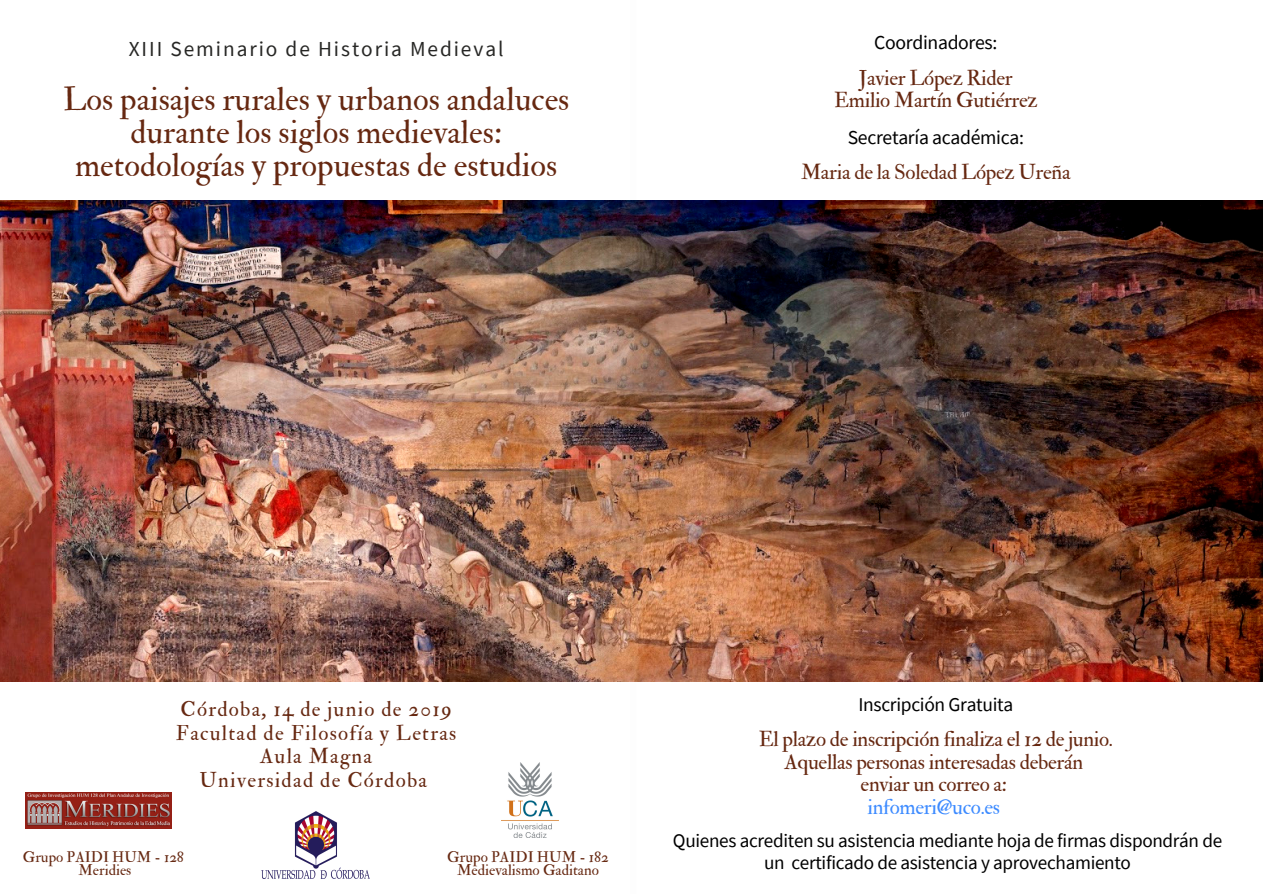
<style>
.page{position:relative;width:1263px;height:894px;background:#fff}
.page>*{position:absolute;margin:0;border:0;box-sizing:border-box;transform-origin:0 0}
.t1{font:32.55px/32.8px "IM FELL Double Pica Roman";color:#662811;text-align:center}
.t2{font:21.3px "Source Sans Pro";letter-spacing:.09em;color:#272725}
.t3{font:21px/22.6px "IM FELL Double Pica Roman";letter-spacing:-.015em;color:#662811;text-align:center}
.t4{font:21px "IM FELL Double Pica Roman";letter-spacing:-.015em;color:#3d8bff}
.t5{font:20.85px/23.5px "IM FELL Double Pica Roman";letter-spacing:.06em;color:#662811;text-align:center}
.t6{font:19.65px "Source Sans Pro";letter-spacing:-.015em;color:#000}
.t7{font:19.5px "Source Sans Pro";letter-spacing:-.015em;color:#000}
.t8{font:19.2px/21px "Source Sans Pro";letter-spacing:-.015em;color:#000;text-align:center}
.t9{font:15px/12.8px "IM FELL Double Pica Roman";color:#662811;text-align:center}
</style>
<div class="page">
<img style="left:502px;top:762px;width:56px;height:75px">
<img style="left:25px;top:792px;width:146px;height:36px">
<img style="left:262px;top:811px;width:108px;height:67px">
<img style="left:0;top:200px;width:1263px;height:481px">
<p class="t2" style="left:129px;top:35px;width:376px">XIII Seminario de Historia Medieval</p>
<h1 class="t1" style="left:63px;top:83px;width:508px">Los paisajes rurales y urbanos andaluces durante los siglos medievales: metodologías y propuestas de estudios</h1>
<p class="t6" style="left:874px;top:30px;width:125px">Coordinadores:</p>
<p class="t3" style="left:834px;top:67px;width:205px">Javier López Rider<br>Emilio Martín Gutiérrez</p>
<p class="t6" style="left:848px;top:125px;width:178px">Secretaría académica:</p>
<p class="t3" style="left:801px;top:161px;width:271px">Maria de la Soledad López Ureña</p>
<p class="t5" style="left:176px;top:697px;width:282px">Córdoba, 14 de junio de 2019<br>Facultad de Filosofía y Letras<br>Aula Magna<br>Universidad de Córdoba</p>
<p class="t9" style="left:23px;top:850px;width:163px">Grupo PAIDI HUM - 128<br>Meridies</p>
<p class="t9" style="left:447px;top:850px;width:163px">Grupo PAIDI HUM - 182<br>Medievalismo Gaditano</p>
<p class="t7" style="left:858px;top:691px;width:157px">Inscripción Gratuita</p>
<p class="t3" style="left:759px;top:727px;width:356px">El plazo de inscripción finaliza el 12 de junio.<br>Aquellas personas interesadas deberán<br>enviar un correo a:</p>
<p class="t4" style="left:868px;top:793px;width:134px">infomeri@uco.es</p>
<p class="t8" style="left:673px;top:829px;width:551px">Quienes acrediten su asistencia mediante hoja de firmas dispondrán de un certificado de asistencia y aprovechamiento</p>
</div>
